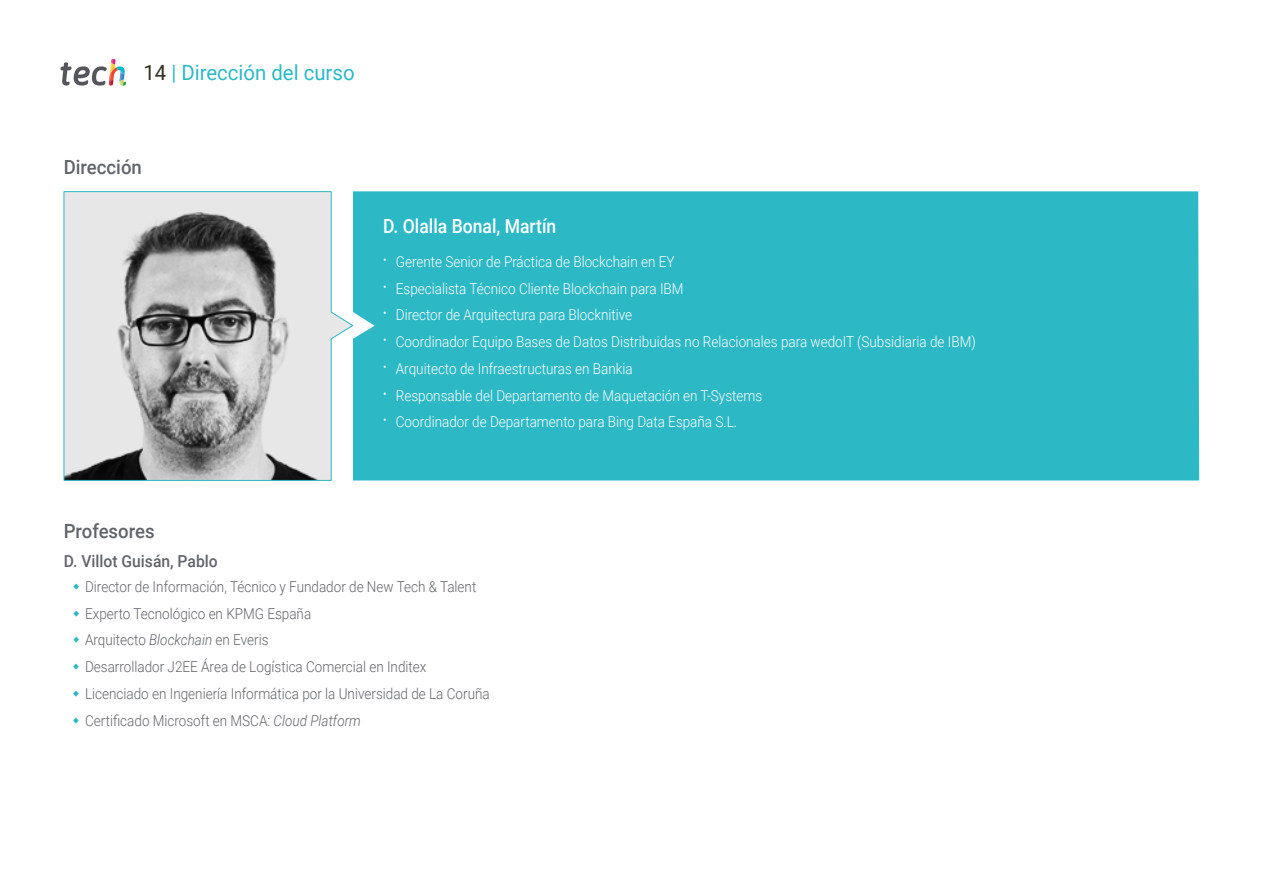
<style>
.page{position:relative;width:1263px;height:893px;background:#fff}
.page>*{position:absolute;margin:0;border:0;box-sizing:border-box;transform-origin:0 0}
.t1{font:21px "Roboto";color:#2db8c5}
.t2{font:500 19.5px "Roboto";color:#fff;scale:.9 1}
.t3{font:500 19.5px "Roboto";color:#61646a;scale:.95 1}
.t4{font:500 16.5px "Roboto";color:#61646a;scale:.95 1}
.t5{font:300 15px "Roboto";color:#fff;scale:.9 1}
.t6{font:300 15px/26.7px "Roboto";color:#61646a;scale:.9 1}
.s1{color:#312e20}
.s2{font-style:italic}
</style>
<div class="page">
<svg style="left:61px;top:59px;width:65px;height:27px"></svg>
<svg style="left:64px;top:191px;width:289px;height:290px;background:#bebfc0"></svg>
<div style="left:353px;top:191px;width:846px;height:289px;background:#2db8c5"></div>
<h1 class="t1" style="left:144px;top:57px;width:213px"><span class="s1">14</span> | Dirección del curso</h1>
<h2 class="t3" style="left:64px;top:154px;width:84px">Dirección</h2>
<h2 class="t3" style="left:64px;top:517px;width:97px">Profesores</h2>
<h2 class="t2" style="left:383px;top:212px;width:194px">D. Olalla Bonal, Martín</h2>
<p class="t5" style="left:383px;top:251px;width:325px"><sup>•</sup> Gerente Senior de Práctica de Blockchain en EY</p>
<p class="t5" style="left:383px;top:278px;width:335px"><sup>•</sup> Especialista Técnico Cliente Blockchain para IBM</p>
<p class="t5" style="left:383px;top:304px;width:278px"><sup>•</sup> Director de Arquitectura para Blocknitive</p>
<p class="t5" style="left:383px;top:331px;width:660px"><sup>•</sup> Coordinador Equipo Bases de Datos Distribuidas no Relacionales para wedoIT (Subsidiaria de IBM)</p>
<p class="t5" style="left:383px;top:358px;width:279px"><sup>•</sup> Arquitecto de Infraestructuras en Bankia</p>
<p class="t5" style="left:383px;top:385px;width:423px"><sup>•</sup> Responsable del Departamento de Maquetación en T-Systems</p>
<p class="t5" style="left:383px;top:411px;width:395px"><sup>•</sup> Coordinador de Departamento para Bing Data España S.L.</p>
<p class="t4" style="left:64px;top:550px;width:164px">D. Villot Guisán, Pablo</p>
<p class="t6" style="left:85px;top:572px;width:451px">Director de Información, Técnico y Fundador de New Tech &amp; Talent Experto Tecnológico en KPMG España<br>Arquitecto <span class="s2">Blockchain</span> en Everis<br>Desarrollador J2EE Área de Logística Comercial en Inditex Licenciado en Ingeniería Informática por la Universidad de La Coruña Certificado Microsoft en MSCA: <span class="s2">Cloud Platform</span></p>
</div>
